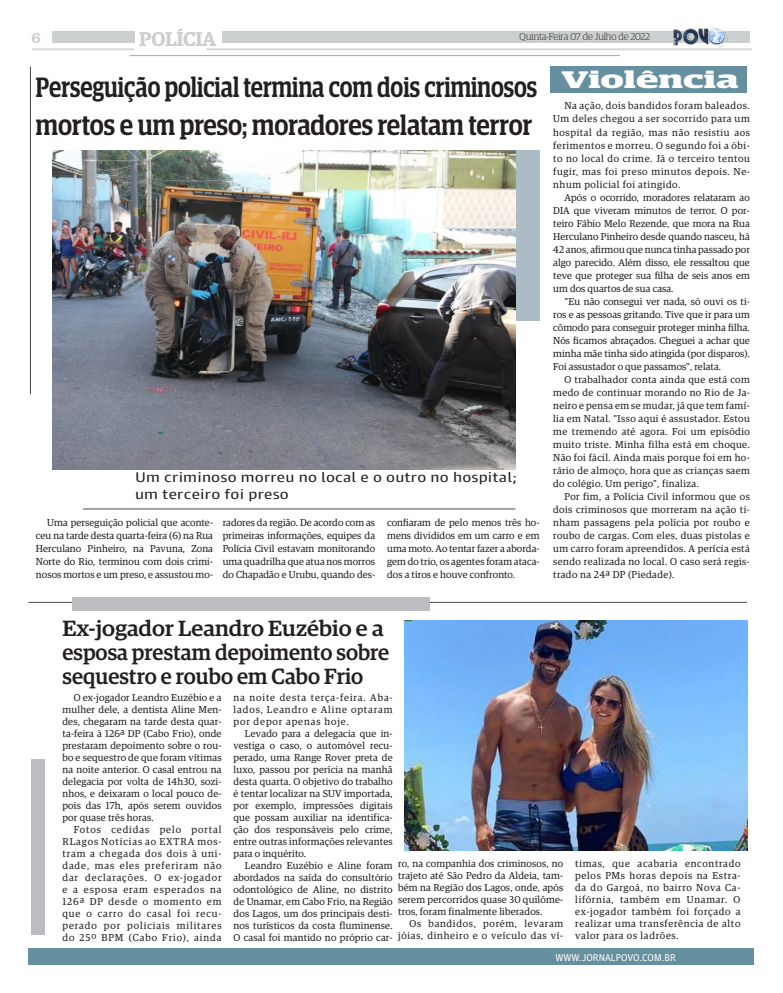
<style>
.page{position:relative;width:783px;height:993px;background:#fff}
.page>*{position:absolute;margin:0;border:0;box-sizing:border-box;transform-origin:0 0}
.Título_-_2_colunas{font:500 28px "Guardian Egyptian Display";color:#231f20;scale:.85 1}
.Título_-_2_colunas-2{font:500 28px "Guardian Egyptian Display";color:#231f20;scale:.93 1}
.Título_-_2_colunas-3{font:700 24px "Guardian Egyptian Display";color:#fff;scale:1.75 1}
.Título_-_2_colunas-4{font:500 22px/24px "Guardian Egyptian";color:#231f20;scale:1.05 1}
.Título_-_2_colunas-5{font:600 20px "Guardian Egyptian";letter-spacing:-.02em;color:#cccfcf}
.Título_-_2_colunas-6{font:16px "Clarendon BT";color:#cccfcf}
.Título_-_2_colunas-7{font:14px/16.8px "Guardian Agate Sans G1 D Regular";letter-spacing:.01em;color:#231f20;scale:1.26 1}
.Texto_interno_comum{font:10px/12px "Guardian Egyptian";letter-spacing:.02em;color:#231f20;text-align:justify}
.Texto_interno_comum-2{font:10px/12px "Guardian Egyptian";letter-spacing:.07em;color:#231f20;text-align:right}
.Título_-_2_colunas-8{font:300 10px "Guardian Egyptian Display";color:#231f20}
.Título_-_2_colunas-9{font:10px "Guardian Agate Sans G1 D Regular";color:#fff}
</style>
<div class="page">
<hr style="left:83px;top:508px;width:432px;height:1px;background:#231f20">
<div style="left:233px;top:150px;width:306px;height:170px;background:#abbcc7"></div>
<div style="left:223px;top:31px;width:526px;height:12px;background:#cccfcf"></div>
<div style="left:53px;top:31px;width:82px;height:12px;background:#cccfcf"></div>
<hr style="left:32px;top:48px;width:102px;height:2px;background:#cccfcf">
<hr style="left:206px;top:48px;width:545px;height:2px;background:#cccfcf">
<hr style="left:130px;top:55px;width:490px;height:1px;background:#939598">
<img style="left:641px;top:27px;width:89px;height:24px">
<div style="left:28px;top:948px;width:725px;height:16px;background:#668fa0"></div>
<hr style="left:30px;top:67px;width:1px;height:327px;background:#231f20">
<div style="left:550px;top:67px;width:196px;height:26px;background:#668fa0"></div>
<img style="left:53px;top:150px;width:462px;height:319px">
<hr style="left:28px;top:601px;width:718px;height:1px;background:#231f20">
<div style="left:72px;top:596px;width:357px;height:14px;background:#bcbdc0"></div>
<img style="left:404px;top:620px;width:343px;height:230px">
<div style="left:31px;top:759px;width:14px;height:175px;background:#bcbdc0"></div>
<p class="Título_-_2_colunas-6" style="left:31px;top:27px;width:11px">6</p>
<p class="Título_-_2_colunas-5" style="left:139px;top:24px;width:79px">POLÍCIA</p>
<p class="Título_-_2_colunas-8" style="left:519px;top:32px;width:132px">Quinta-Feira 07 de Julho de 2022</p>
<p class="Título_-_2_colunas" style="left:36px;top:72px;width:591px">Perseguição policial termina com dois criminosos</p>
<p class="Título_-_2_colunas-3" style="left:561px;top:66px;width:103px">Violência</p>
<p class="Título_-_2_colunas-2" style="left:36px;top:110px;width:535px">mortos e um preso; moradores relatam terror</p>
<p class="Texto_interno_comum" style="left:553px;top:99px;width:198px;line-height:13px;text-indent:11px">Na ação, dois bandidos foram baleados.<br>Um deles chegou a ser socorrido para um hospital da região, mas não resistiu aos ferimentos e morreu. O segundo foi a óbi&shy;to no local do crime. Já o terceiro tentou fugir, mas foi preso minutos depois. Ne&shy;nhum policial foi atingido.</p>
<p class="Texto_interno_comum" style="left:553px;top:190px;width:198px;line-height:13px;text-indent:11px">Após o ocorrido, moradores relataram ao DIA que viveram minutos de terror. O por&shy;teiro Fábio Melo Rezende, que mora na Rua Herculano Pinheiro desde quando nasceu, há 42 anos, afirmou que nunca tinha passado por algo parecido. Além disso, ele ressaltou que teve que proteger sua filha de seis anos em um dos quartos de sua casa.</p>
<p class="Texto_interno_comum" style="left:553px;top:294px;width:198px;line-height:13px;text-indent:11px">"Eu não consegui ver nada, só ouvi os ti&shy;ros e as pessoas gritando. Tive que ir para um cômodo para conseguir proteger minha filha.<br>Nós ficamos abraçados. Cheguei a achar que minha mãe tinha sido atingida (por disparos).<br>Foi assustador o que passamos", relata.</p>
<p class="Texto_interno_comum" style="left:553px;top:372px;width:198px;line-height:13px;text-indent:11px">O trabalhador conta ainda que está com medo de continuar morando no Rio de Ja&shy;neiro e pensa em se mudar, já que tem famí&shy;lia em Natal. "Isso aqui é assustador. Estou me tremendo até agora. Foi um episódio muito triste. Minha filha está em choque.<br>Não foi fácil. Ainda mais porque foi em ho&shy;rário de almoço, hora que as crianças saem do colégio. Um perigo", finaliza.</p>
<p class="Texto_interno_comum" style="left:553px;top:489px;width:198px;line-height:13px;text-indent:11px">Por fim, a Polícia Civil informou que os dois criminosos que morreram na ação ti&shy;nham passagens pela polícia por roubo e roubo de cargas. Com eles, duas pistolas e um carro foram apreendidos. A perícia está sendo realizada no local. O caso será regis&shy;trado na 24ª DP (Piedade).</p>
<p class="Título_-_2_colunas-7" style="left:135px;top:468px;width:305px">Um criminoso morreu no local e o outro no hospital; um terceiro foi preso</p>
<p class="Texto_interno_comum" style="left:223px;top:515px;width:154px;line-height:13px">radores da região. De acordo com as primeiras informações, equipes da Polícia Civil estavam monitorando uma quadrilha que atua nos morros do Chapadão e Urubu, quando des-</p>
<p class="Texto_interno_comum" style="left:387px;top:515px;width:154px;line-height:13px">confiaram de pelo menos três ho&shy;mens divididos em um carro e em uma moto. Ao tentar fazer a aborda&shy;gem do trio, os agentes foram ataca&shy;dos a tiros e houve confronto.</p>
<p class="Texto_interno_comum" style="left:36px;top:515px;width:178px;line-height:13px;text-indent:11px">Uma perseguição policial que aconte&shy;ceu na tarde desta quarta-feira (6) na Rua Herculano Pinheiro, na Pavuna, Zona Norte do Rio, terminou com dois crimi&shy;nosos mortos e um preso, e assustou mo-</p>
<p class="Título_-_2_colunas-4" style="left:62px;top:614px;width:313px">Ex-jogador Leandro Euzébio e a esposa prestam depoimento sobre sequestro e roubo em Cabo Frio</p>
<p class="Texto_interno_comum" style="left:62px;top:690px;width:160px;text-indent:11px">O ex-jogador Leandro Euzébio e a mulher dele, a dentista Aline Men&shy;des, chegaram na tarde desta quar&shy;ta-feira à 126ª DP (Cabo Frio), onde prestaram depoimento sobre o rou&shy;bo e sequestro de que foram vítimas na noite anterior. O casal entrou na delegacia por volta de 14h30, sozi&shy;nhos, e deixaram o local pouco de&shy;pois das 17h, após serem ouvidos por quase três horas.</p>
<p class="Texto_interno_comum" style="left:62px;top:822px;width:160px;text-indent:11px">Fotos cedidas pelo portal RLagos Notícias ao EXTRA mos&shy;tram a chegada dos dois à uni&shy;dade, mas eles preferiram não dar declarações. O ex-jogador e a esposa eram esperados na 126ª DP desde o momento em que o carro do casal foi recu&shy;perado por policiais militares do 25º BPM (Cabo Frio), ainda</p>
<p class="Texto_interno_comum" style="left:233px;top:690px;width:160px">na noite desta terça-feira. Aba&shy;lados, Leandro e Aline optaram por depor apenas hoje.</p>
<p class="Texto_interno_comum" style="left:233px;top:726px;width:160px;text-indent:11px">Levado para a delegacia que in&shy;vestiga o caso, o automóvel recu&shy;perado, uma Range Rover preta de luxo, passou por perícia na manhã desta quarta. O objetivo do trabalho é tentar localizar na SUV importada, por exemplo, impressões digitais que possam auxiliar na identifica&shy;ção dos responsáveis pelo crime, entre outras informações relevantes para o inquérito.</p>
<p class="Texto_interno_comum" style="left:233px;top:858px;width:160px;text-indent:11px">Leandro Euzébio e Aline foram abordados na saída do consultório odontológico de Aline, no distrito de Unamar, em Cabo Frio, na Região dos Lagos, um dos principais desti&shy;nos turísticos da costa fluminense.<br>O casal foi mantido no próprio car-</p>
<p class="Texto_interno_comum" style="left:398px;top:856px;width:167px">ro, na companhia dos criminosos, no trajeto até São Pedro da Aldeia, tam&shy;bém na Região dos Lagos, onde, após serem percorridos quase 30 quilôme&shy;tros, foram finalmente liberados.</p>
<p class="Texto_interno_comum-2" style="left:398px;top:916px;width:167px">Os bandidos, porém, levaram jóias, dinheiro e o veículo das ví-</p>
<p class="Texto_interno_comum" style="left:575px;top:856px;width:167px">timas, que acabaria encontrado pelos PMs horas depois na Estra&shy;da do Gargoá, no bairro Nova Ca&shy;lifórnia, também em Unamar. O ex-jogador também foi forçado a realizar uma transferência de alto valor para os ladrões.</p>
<p class="Título_-_2_colunas-9" style="left:555px;top:949px;width:122px">WWW.JORNALPOVO.COM.BR</p>
</div>
